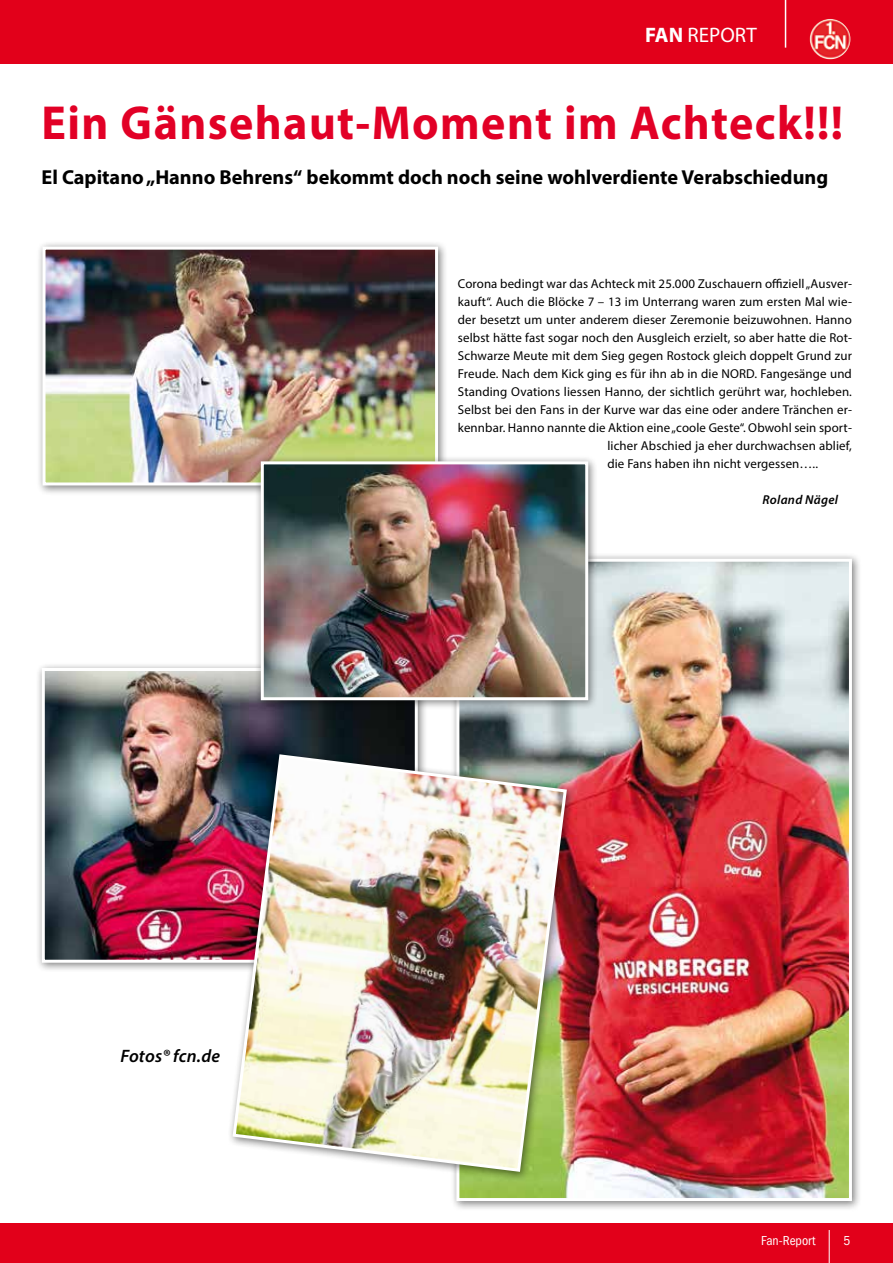
<style>
.page{position:relative;width:893px;height:1263px;background:#fff}
.page>*{position:absolute;margin:0;border:0;box-sizing:border-box;transform-origin:0 0}
.t1{font:700 48px "Myriad Pro";letter-spacing:.03em;color:#e20026;scale:.96 1}
.t2{font:21px "Myriad Pro";color:#fff}
.t3{font:700 20.25px "Myriad Pro";color:#000}
.t4{font:italic 600 18px "Myriad Pro";letter-spacing:.01em;color:#000}
.t5{font:condensed 13.5px "Franklin Gothic";color:#fff}
.t6{font:12.9px "Myriad Pro";letter-spacing:.01em;color:#000}
.t7{font:italic 600 12.9px "Myriad Pro";letter-spacing:.02em;color:#000}
.s1{font-weight:700}
</style>
<div class="page">
<div style="left:0;top:1223px;width:893px;height:40px;background:#e2001a"></div>
<div style="left:0;top:0;width:893px;height:64px;background:#e2001a"></div>
<hr style="left:829px;top:1230px;width:1px;height:33px;background:#fff">
<hr style="left:785px;top:0;width:1px;height:48px;background:#fff">
<img style="left:810px;top:19px;width:40px;height:40px;border-radius:20px">
<div style="left:36px;top:240px;width:412px;height:256px;background:#000;opacity:.5"></div>
<img style="left:47px;top:251px;width:387px;height:230px">
<div style="left:43px;top:247px;width:395px;height:238px;border:3px solid #fff"></div>
<div style="left:450px;top:553px;width:412px;height:658px;background:#000;opacity:.5"></div>
<img style="left:460px;top:563px;width:388px;height:634px">
<div style="left:456px;top:559px;width:396px;height:642px;border:3px solid #fff"></div>
<div style="left:36px;top:662px;width:392px;height:311px;background:#000;opacity:.5"></div>
<img style="left:46px;top:672px;width:368px;height:287px">
<div style="left:42px;top:668px;width:376px;height:295px;border:3px solid #fff"></div>
<div style="left:227px;top:749px;width:349px;height:432px;background:#000;opacity:.5"></div>
<img style="left:231px;top:753px;width:338px;height:420px">
<div style="left:255px;top:455px;width:344px;height:256px;background:#000;opacity:.5"></div>
<img style="left:265px;top:465px;width:319px;height:231px">
<div style="left:261px;top:461px;width:327px;height:239px;border:3px solid #fff"></div>
<h2 class="t2" style="left:645px;top:22px;width:113px"><span class="s1">FAN</span> REPORT</h2>
<h1 class="t1" style="left:41px;top:91px;width:837px">Ein Gänsehaut-Moment im Achteck!!!</h1>
<h3 class="t3" style="left:41px;top:164px;width:788px">El Capitano „Hanno Behrens“ bekommt doch noch seine wohlverdiente Verabschiedung</h3>
<h3 class="t4" style="left:120px;top:1045px;width:101px">Fotos® fcn.de</h3>
<p class="t6" style="left:458px;top:276px;width:396px">Corona bedingt war das Achteck mit 25.000 Zuschauern offiziell „Ausver-</p>
<p class="t6" style="left:458px;top:294px;width:396px">kauft“. Auch die Blöcke 7 – 13 im Unterrang waren zum ersten Mal wie-</p>
<p class="t6" style="left:458px;top:312px;width:396px">der besetzt um unter anderem dieser Zeremonie beizuwohnen. Hanno</p>
<p class="t6" style="left:458px;top:330px;width:396px">selbst hätte fast sogar noch den Ausgleich erzielt, so aber hatte die Rot-</p>
<p class="t6" style="left:458px;top:348px;width:396px">Schwarze Meute mit dem Sieg gegen Rostock gleich doppelt Grund zur</p>
<p class="t6" style="left:458px;top:366px;width:395px">Freude. Nach dem Kick ging es für ihn ab in die NORD. Fangesänge und</p>
<p class="t6" style="left:458px;top:384px;width:396px">Standing Ovations liessen Hanno, der sichtlich gerührt war, hochleben.</p>
<p class="t6" style="left:458px;top:402px;width:396px">Selbst bei den Fans in der Kurve war das eine oder andere Tränchen er-</p>
<p class="t6" style="left:458px;top:420px;width:396px">kennbar. Hanno nannte die Aktion eine „coole Geste“. Obwohl sein sport-</p>
<p class="t6" style="left:607px;top:438px;width:246px">licher Abschied ja eher durchwachsen ablief,</p>
<p class="t6" style="left:607px;top:456px;width:212px">die Fans haben ihn nicht vergessen…..</p>
<p class="t7" style="left:763px;top:491px;width:77px">Roland Nägel</p>
<p class="t5" style="left:761px;top:1233px;width:56px">Fan-Report</p>
<p class="t5" style="left:843px;top:1233px;width:8px">5</p>
</div>
